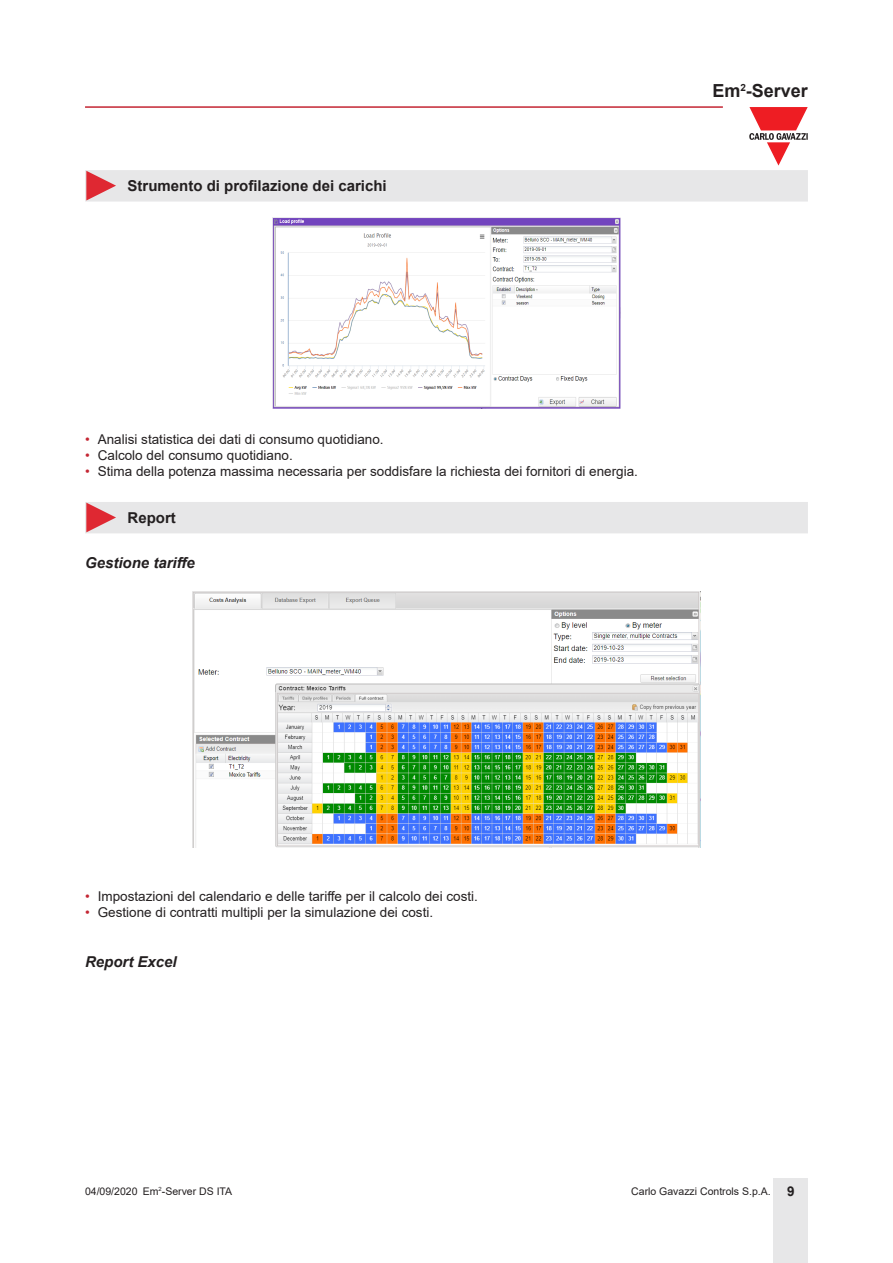
<style>
.page{position:relative;width:893px;height:1263px;background:#fff}
.page>*{position:absolute;margin:0;border:0;box-sizing:border-box;transform-origin:0 0}
.t1{font:700 18px "Arial";color:#231f20}
.Titolo03{font:700 15px "Arial";color:#231f20}
.Testo{font:italic 700 15px "Arial";color:#231f20}
.t2{font:13.5px "Arial";color:#231f20}
.t3{font:10.5px "Arial";color:#231f20}
.s1{color:#c42633}
.s2{font-weight:700;font-size:13.5px}
</style>
<div class="page">
<hr style="left:85px;top:106px;width:638px;height:2px;background:#c42633">
<div style="left:774px;top:1178px;width:34px;height:85px;background:#e7e7e8"></div>
<svg style="left:85px;top:107px;width:723px;height:95px"></svg>
<img style="left:272px;top:217px;width:348px;height:191px">
<div style="left:85px;top:502px;width:723px;height:31px;background:#e7e7e8"></div>
<img style="left:192px;top:591px;width:509px;height:257px">
<p class="Titolo03" style="left:128px;top:175px;width:261px">Strumento di profilazione dei carichi</p>
<h1 class="t1" style="left:712px;top:78px;width:97px">Em<sup>2</sup>-Server</h1>
<p class="t2" style="left:85px;top:430px;width:300px"><span class="s1">•</span> Analisi statistica dei dati di consumo quotidiano.</p>
<p class="t2" style="left:85px;top:446px;width:209px"><span class="s1">•</span> Calcolo del consumo quotidiano.</p>
<p class="t2" style="left:85px;top:462px;width:554px"><span class="s1">•</span> Stima della potenza massima necessaria per soddisfare la richiesta dei fornitori di energia.</p>
<p class="Titolo03" style="left:128px;top:507px;width:50px">Report</p>
<p class="Testo" style="left:85px;top:553px;width:111px">Gestione tariffe</p>
<p class="t2" style="left:85px;top:887px;width:394px"><span class="s1">•</span> Impostazioni del calendario e delle tariffe per il calcolo dei costi.</p>
<p class="t2" style="left:85px;top:903px;width:350px"><span class="s1">•</span> Gestione di contratti multipli per la simulazione dei costi.</p>
<p class="Testo" style="left:85px;top:952px;width:93px">Report Excel</p>
<p class="t3" style="left:85px;top:1183px;width:54px">04/09/2020</p>
<p class="t3" style="left:143px;top:1183px;width:91px">Em<sup>2</sup>-Server DS ITA</p>
<p class="t3" style="left:631px;top:1183px;width:165px">Carlo Gavazzi Controls S.p.A. <span class="s2">9</span></p>
</div>
